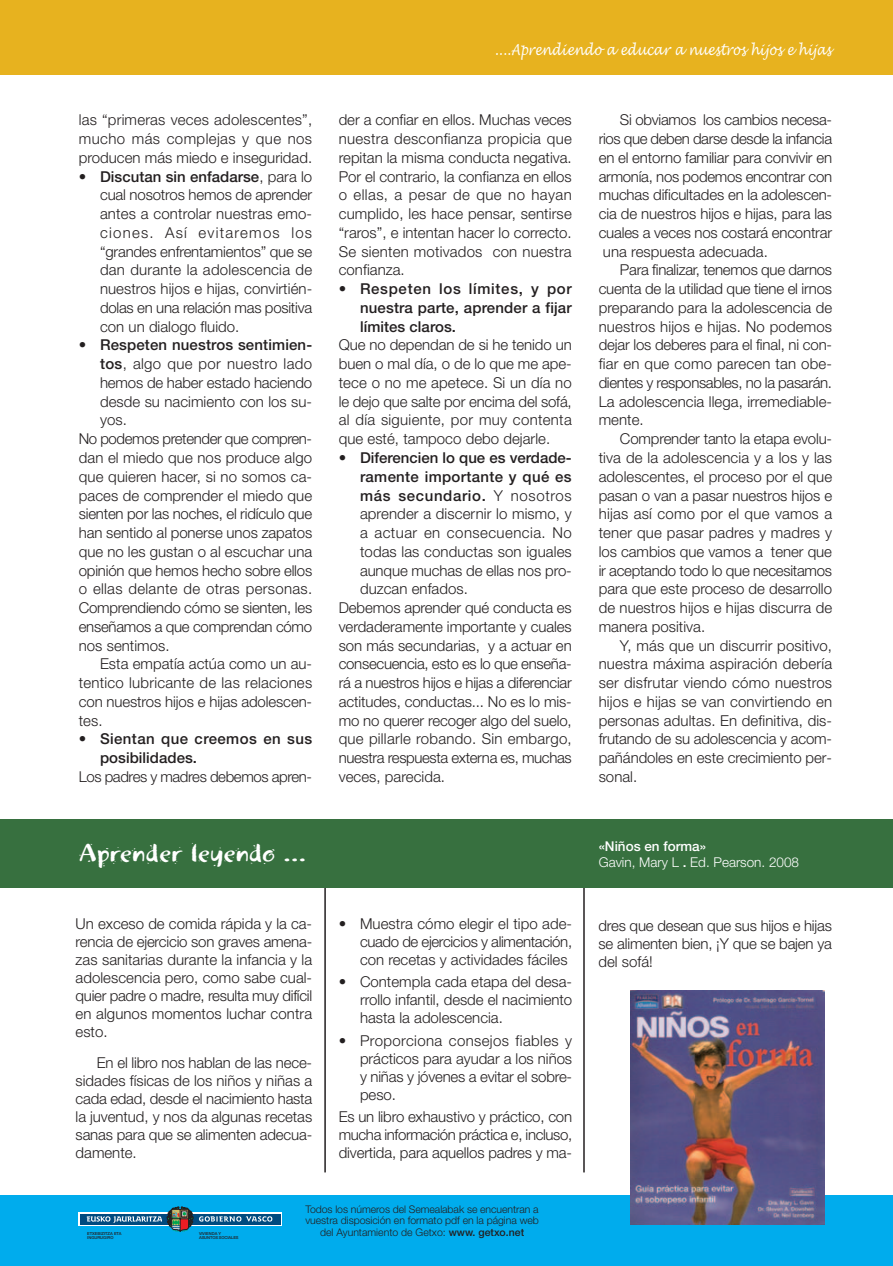
<style>
.page{position:relative;width:893px;height:1266px;background:#fff}
.page>*{position:absolute;margin:0;border:0;box-sizing:border-box;transform-origin:0 0}
.t1{font:24.6px "Khaki Two";color:#fff;scale:1.21 1}
.t2{font:300 15px/18.8px "Helvetica Neue";letter-spacing:-.005em;color:#231f20;text-align:justify}
.t3{font:500 15px/18.8px "Helvetica Neue";letter-spacing:.01em;color:#231f20}
.t4{font:300 15px "Helvetica Neue";letter-spacing:-.025em;color:#231f20}
.t5{font:300 15px "Helvetica Neue";letter-spacing:.015em;color:#231f20}
.t6{font:italic 15px "Lucida Handwriting";letter-spacing:.02em;color:#fff;scale:.8 1}
.t7{font:300 15px "Helvetica Neue";letter-spacing:.02em;color:#231f20}
.t8{font:300 15px "Helvetica Neue";letter-spacing:.025em;color:#231f20}
.t9{font:300 15px "Helvetica Neue";letter-spacing:.03em;color:#231f20}
.t10{font:500 15px "Helvetica Neue";letter-spacing:.045em;color:#231f20}
.t11{font:300 13.5px/16.2px "Helvetica Neue";color:#fff}
.t12{font:300 10.5px/11.6px "Helvetica Neue";letter-spacing:-.005em;color:#231f20;text-align:center}
.t13{font:500 4.05px/4.1px "Helvetica Neue";color:#231f20}
.s1{font-weight:500}
.s2{font-weight:300}
</style>
<div class="page">
<div style="left:0;top:0;width:893px;height:75px;background:#e7b21f"></div>
<div style="left:0;top:1194px;width:893px;height:71px;background:#00aced"></div>
<hr style="left:324px;top:883px;width:2px;height:289px;background:#231f20">
<svg style="left:78px;top:1212px;width:204px;height:13px"></svg>
<div style="left:80px;top:1213px;width:200px;height:11px;background:#004a7f"></div>
<svg style="left:199px;top:1216px;width:73px;height:5px"></svg>
<svg style="left:86px;top:1206px;width:107px;height:25px"></svg>
<hr style="left:583px;top:879px;width:2px;height:293px;background:#231f20">
<div style="left:0;top:819px;width:893px;height:68px;background:#37703f"></div>
<img style="left:630px;top:990px;width:194px;height:234px">
<p class="t2" style="left:79px;top:112px;width:235px">las “primeras veces adolescentes”, mucho más complejas y que nos producen más miedo e inseguridad.</p>
<p class="t2" style="left:100px;top:168px;width:214px;text-indent:-21px"><span class="s1">• Discutan sin enfadarse</span>, para lo cual nosotros hemos de aprender antes a controlar nuestras emo&shy;ciones. Así evitaremos los “grandes enfrentamientos” que se dan durante la adolescencia de nuestros hijos e hijas, convirtién&shy;dolas en una relación mas positiva con un dialogo fluido.</p>
<p class="t3" style="left:79px;top:337px;width:235px">• Respeten nuestros sentimien-</p>
<p class="t8" style="left:100px;top:358px;width:214px"><span class="s1">tos</span>, algo que por nuestro lado</p>
<p class="t2" style="left:100px;top:374px;width:214px">hemos de haber estado haciendo</p>
<p class="t2" style="left:100px;top:393px;width:214px">desde su nacimiento con los su-</p>
<p class="t2" style="left:100px;top:412px;width:28px">yos.</p>
<p class="t4" style="left:79px;top:433px;width:235px">No podemos pretender que compren-</p>
<p class="t2" style="left:79px;top:449px;width:235px">dan el miedo que nos produce algo</p>
<p class="t2" style="left:79px;top:468px;width:235px">que quieren hacer, si no somos ca-</p>
<p class="t2" style="left:79px;top:487px;width:235px">paces de comprender el miedo que</p>
<p class="t2" style="left:79px;top:506px;width:235px">sienten por las noches, el ridículo que</p>
<p class="t2" style="left:79px;top:524px;width:235px">han sentido al ponerse unos zapatos</p>
<p class="t2" style="left:79px;top:543px;width:235px">que no les gustan o al escuchar una</p>
<p class="t2" style="left:79px;top:562px;width:235px">opinión que hemos hecho sobre ellos</p>
<p class="t7" style="left:79px;top:583px;width:235px">o ellas delante de otras personas.</p>
<p class="t2" style="left:79px;top:599px;width:235px">Comprendiendo cómo se sienten, les</p>
<p class="t2" style="left:79px;top:618px;width:235px">enseñamos a que comprendan cómo</p>
<p class="t2" style="left:79px;top:637px;width:92px">nos sentimos.</p>
<p class="t2" style="left:100px;top:656px;width:214px">Esta empatía actúa como un au-</p>
<p class="t5" style="left:79px;top:677px;width:235px">tentico lubricante de las relaciones</p>
<p class="t2" style="left:79px;top:693px;width:235px">con nuestros hijos e hijas adolescen-</p>
<p class="t2" style="left:79px;top:712px;width:25px">tes.</p>
<p class="t3" style="left:100px;top:731px;width:214px;text-indent:-21px">• Sientan que creemos en sus posibilidades.</p>
<p class="t4" style="left:79px;top:771px;width:235px">Los padres y madres debemos apren-</p>
<h1 class="t1" style="left:79px;top:843px;width:189px">Aprender leyendo ...</h1>
<p class="t2" style="left:76px;top:916px;width:238px;line-height:18px">Un exceso de comida rápida y la ca&shy;rencia de ejercicio son graves amena&shy;zas sanitarias durante la infancia y la adolescencia pero, como sabe cual&shy;quier padre o madre, resulta muy difícil en algunos momentos luchar contra esto.</p>
<p class="t2" style="left:76px;top:1054px;width:238px;line-height:18px;text-indent:21px">En el libro nos hablan de las nece&shy;sidades físicas de los niños y niñas a cada edad, desde el nacimiento hasta la juventud, y nos da algunas recetas sanas para que se alimenten adecua&shy;damente.</p>
<p class="t6" style="left:494px;top:42px;width:423px">....Aprendiendo a educar a nuestros hijos e hijas</p>
<p class="t2" style="left:339px;top:112px;width:234px">der a confiar en ellos. Muchas veces nuestra desconfianza propicia que repitan la misma conducta negativa.<br>Por el contrario, la confianza en ellos o ellas, a pesar de que no hayan cumplido, les hace pensar, sentirse “raros”, e intentan hacer lo correcto.<br>Se sienten motivados con nuestra confianza.</p>
<p class="t3" style="left:360px;top:281px;width:213px;text-align:justify;text-indent:-21px">• Respeten los límites, y por nuestra parte, aprender a fijar límites claros.</p>
<p class="t2" style="left:339px;top:337px;width:234px">Que no dependan de si he tenido un buen o mal día, o de lo que me ape&shy;tece o no me apetece. Si un día no le dejo que salte por encima del sofá, al día siguiente, por muy contenta que esté, tampoco debo dejarle.</p>
<p class="t3" style="left:339px;top:449px;width:234px">• Diferencien lo que es verdade-</p>
<p class="t3" style="left:360px;top:468px;width:213px">ramente importante y qué es</p>
<p class="t10" style="left:360px;top:490px;width:213px">más secundario. <span class="s2">Y nosotros</span></p>
<p class="t2" style="left:360px;top:506px;width:213px">aprender a discernir lo mismo, y</p>
<p class="t9" style="left:360px;top:527px;width:213px">a actuar en consecuencia. No</p>
<p class="t2" style="left:360px;top:543px;width:213px">todas las conductas son iguales</p>
<p class="t2" style="left:360px;top:562px;width:213px">aunque muchas de ellas nos pro-</p>
<p class="t2" style="left:360px;top:581px;width:109px">duzcan enfados.</p>
<p class="t2" style="left:339px;top:599px;width:234px">Debemos aprender qué conducta es</p>
<p class="t2" style="left:339px;top:618px;width:234px">verdaderamente importante y cuales</p>
<p class="t2" style="left:339px;top:637px;width:234px">son más secundarias, y a actuar en</p>
<p class="t2" style="left:339px;top:656px;width:234px">consecuencia, esto es lo que enseña-</p>
<p class="t2" style="left:339px;top:674px;width:234px">rá a nuestros hijos e hijas a diferenciar</p>
<p class="t2" style="left:339px;top:693px;width:234px">actitudes, conductas... No es lo mis-</p>
<p class="t2" style="left:339px;top:712px;width:234px">mo no querer recoger algo del suelo,</p>
<p class="t5" style="left:339px;top:733px;width:234px">que pillarle robando. Sin embargo,</p>
<p class="t4" style="left:339px;top:752px;width:234px">nuestra respuesta externa es, muchas</p>
<p class="t2" style="left:339px;top:768px;width:108px">veces, parecida.</p>
<p class="t2" style="left:360px;top:916px;width:214px;line-height:18px;text-indent:-21px">• Muestra cómo elegir el tipo ade&shy;cuado de ejercicios y alimentación, con recetas y actividades fáciles</p>
<p class="t2" style="left:360px;top:974px;width:214px;line-height:18px;text-indent:-21px">• Contempla cada etapa del desa&shy;rrollo infantil, desde el nacimiento hasta la adolescencia.</p>
<p class="t2" style="left:360px;top:1032px;width:214px;line-height:18px;text-indent:-21px">• Proporciona consejos fiables y prácticos para ayudar a los niños y niñas y jóvenes a evitar el sobre&shy;peso.</p>
<p class="t2" style="left:339px;top:1108px;width:235px;line-height:18px">Es un libro exhaustivo y práctico, con mucha información práctica e, incluso, divertida, para aquellos padres y ma-</p>
<p class="t2" style="left:599px;top:112px;width:235px;text-indent:21px">Si obviamos los cambios necesa&shy;rios que deben darse desde la infancia en el entorno familiar para convivir en armonía, nos podemos encontrar con muchas dificultades en la adolescen&shy;cia de nuestros hijos e hijas, para las cuales a veces nos costará encontrar una respuesta adecuada.</p>
<p class="t2" style="left:599px;top:262px;width:235px;text-indent:21px">Para finalizar, tenemos que darnos cuenta de la utilidad que tiene el irnos preparando para la adolescencia de nuestros hijos e hijas. No podemos dejar los deberes para el final, ni con&shy;fiar en que como parecen tan obe&shy;dientes y responsables, no la pasarán.<br>La adolescencia llega, irremediable&shy;mente.</p>
<p class="t2" style="left:599px;top:431px;width:235px;text-indent:21px">Comprender tanto la etapa evolu&shy;tiva de la adolescencia y a los y las adolescentes, el proceso por el que pasan o van a pasar nuestros hijos e hijas así como por el que vamos a tener que pasar padres y madres y los cambios que vamos a tener que ir aceptando todo lo que necesitamos para que este proceso de desarrollo de nuestros hijos e hijas discurra de manera positiva.</p>
<p class="t2" style="left:599px;top:637px;width:235px;text-indent:21px">Y, más que un discurrir positivo, nuestra máxima aspiración debería ser disfrutar viendo cómo nuestros hijos e hijas se van convirtiendo en personas adultas. En definitiva, dis&shy;frutando de su adolescencia y acom&shy;pañándoles en este crecimiento per&shy;sonal.</p>
<p class="t11" style="left:599px;top:839px;width:202px"><span class="s1">«Niños en forma»<br></span>Gavin, Mary L <span class="s1">.</span> Ed. Pearson. 2008</p>
<p class="t2" style="left:598px;top:917px;width:235px;line-height:18px">dres que desean que sus hijos e hijas se alimenten bien, ¡Y que se bajen ya del sofá!</p>
<p class="t13" style="left:87px;top:1231px;width:36px">ETXEBIZITZA ETA<br>INGURUGIRO</p>
<p class="t13" style="left:199px;top:1231px;width:41px">VIVIENDA Y<br>ASUNTOS SOCIALES</p>
<p class="t12" style="left:305px;top:1204px;width:235px">Todos los números del Semealabak se encuentran a vuestra disposición en formato pdf en la página web del Ayuntamiento de Getxo: <span class="s1">www. getxo.net</span></p>
</div>
